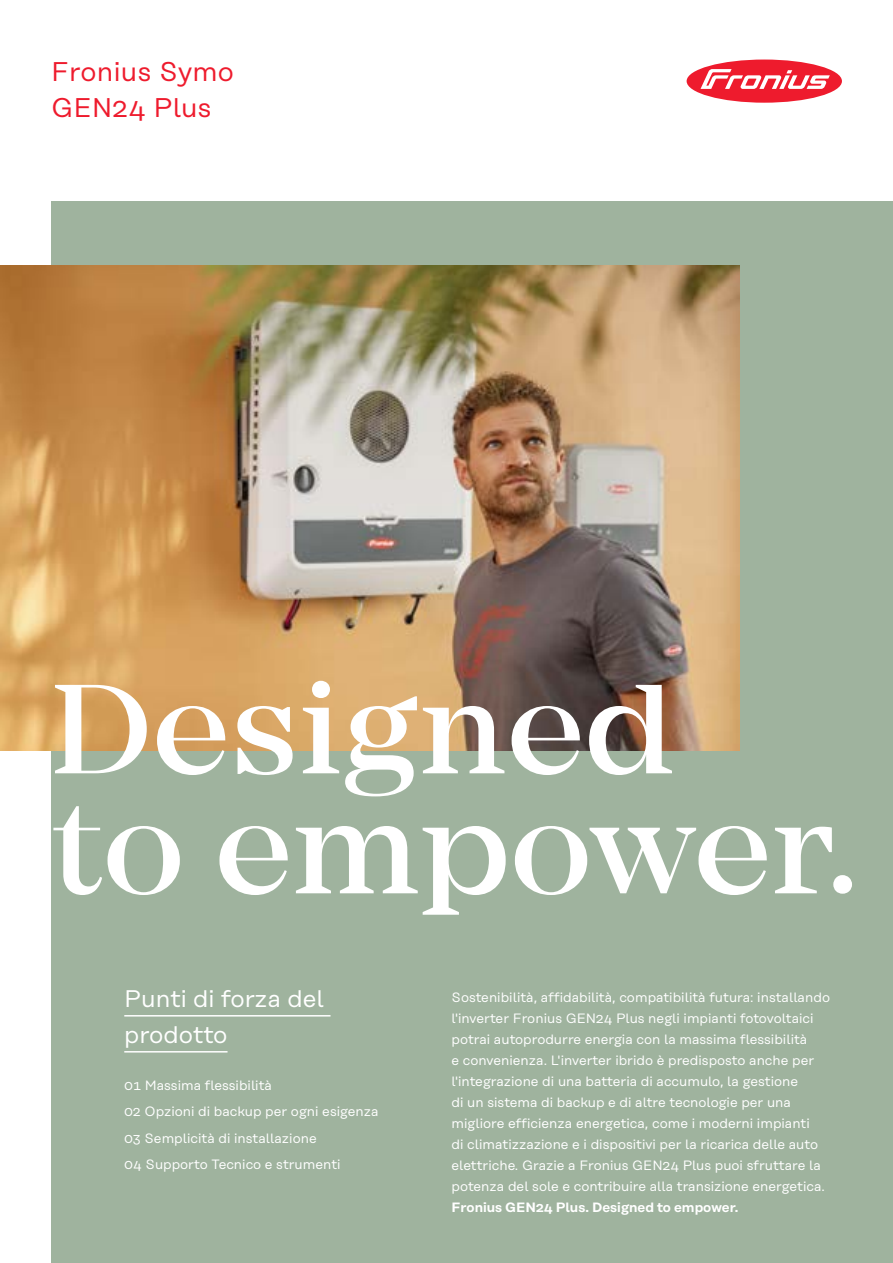
<style>
.page{position:relative;width:893px;height:1263px;background:#fff}
.page>*{position:absolute;margin:0;border:0;box-sizing:border-box;transform-origin:0 0}
.t1{font:500 132px/120px "Mirador";color:#fff}
.t2{font:27px/36px "Rational Text";letter-spacing:.01em;color:#ee1b2d}
.t3{font:24px/36px "Rational Text";color:#fff}
.t4{font:13.5px/21px "Rational Text";color:#fff}
.t5{font:600 13.5px "Rational Text";color:#fff}
</style>
<div class="page">
<div style="left:51px;top:202px;width:842px;height:1061px;background:#9fb39e"></div>
<img style="left:0;top:265px;width:740px;height:486px">
<div style="left:687px;top:60px;width:155px;height:43px;background:#ee1b2d;border-radius:50%"></div>
<svg style="left:700px;top:69px;width:130px;height:20px"></svg>
<hr style="left:124px;top:1015px;width:207px;height:1px;background:#fff">
<hr style="left:124px;top:1051px;width:104px;height:1px;background:#fff">
<h2 class="t2" style="left:51px;top:54px;width:185px">Fronius Symo<br>GEN24 Plus</h2>
<h1 class="t1" style="left:51px;top:670px;width:806px">Designed<br>to empower.</h1>
<h3 class="t3" style="left:124px;top:980px;width:201px">Punti di forza del prodotto</h3>
<p class="t4" style="left:124px;top:1072px;width:256px;line-height:26.2px">01 Massima flessibilità<br>02 Opzioni di backup per ogni esigenza<br>03 Semplicità di installazione<br>04 Supporto Tecnico e strumenti</p>
<p class="t4" style="left:452px;top:987px;width:380px">Sostenibilità, affidabilità, compatibilità futura: installando l'inverter Fronius GEN24 Plus negli impianti fotovoltaici potrai autoprodurre energia con la massima flessibilità<br>e convenienza. L'inverter ibrido è predisposto anche per l'integrazione di una batteria di accumulo, la gestione<br>di un sistema di backup e di altre tecnologie per una migliore efficienza energetica, come i moderni impianti<br>di climatizzazione e i dispositivi per la ricarica delle auto elettriche. Grazie a Fronius GEN24 Plus puoi sfruttare la potenza del sole e contribuire alla transizione energetica.</p>
<p class="t5" style="left:452px;top:1199px;width:288px">Fronius GEN24 Plus. Designed to empower.</p>
</div>
